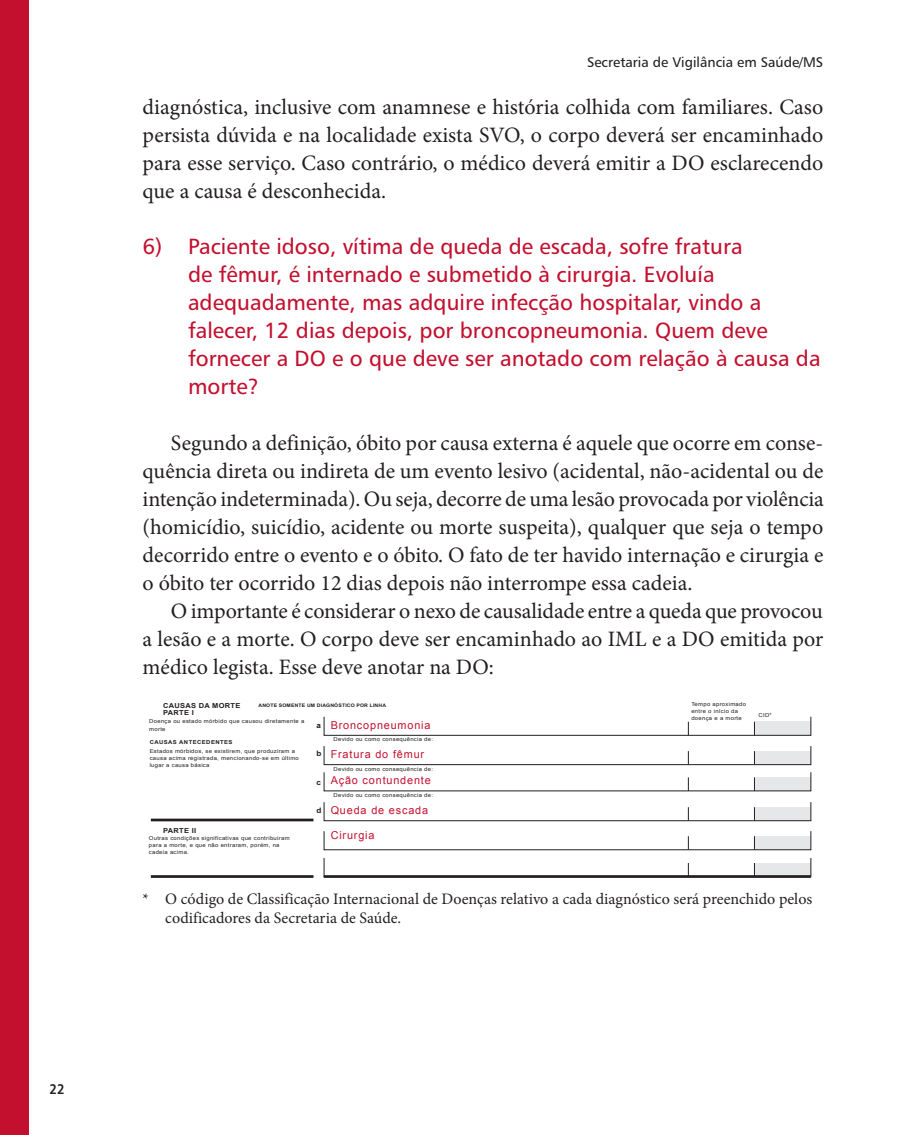
<style>
.page{position:relative;width:908px;height:1135px;background:#fff}
.page>*{position:absolute;margin:0;border:0;box-sizing:border-box;transform-origin:0 0}
.t1{font:22px/28px "Minion Pro";color:#231f20;text-align:justify}
.t2{font:22px/28px "Humanist 777 BT Roman B";color:#c3102f}
.t3{font:16px/19.2px "Minion Pro";color:#231f20}
.t4{font:14px "Humanist 777 BT Roman B";color:#231f20}
.t5{font:14px "Humanist 777 BT Bold B";color:#231f20;scale:.9 1}
.t6{font:10.8px "Arial";letter-spacing:.075em;color:#c3102f}
.t7{font:700 7.4px "Arial";color:#231f20;scale:1.09 1}
.t8{font:700 6.8px/7.4px "Arial";letter-spacing:.04em;color:#231f20;scale:1.09 1}
.t9{font:5.4px/6.8px "Arial";letter-spacing:.05em;color:#231f20;scale:1.09 1}
.t10{font:700 5.4px "Arial";letter-spacing:.075em;color:#231f20;scale:1.09 1}
.t11{font:700 4.8px "Arial";letter-spacing:.025em;color:#231f20;scale:1.09 1}
</style>
<div class="page">
<div style="left:0;top:0;width:29px;height:1134px;background:#c3102f"></div>
<hr style="left:151px;top:818px;width:162px;height:3px;background:#231f20">
<hr style="left:151px;top:875px;width:162px;height:2px;background:#231f20">
<div style="left:754px;top:721px;width:56px;height:14px;background:#e6e7e9"></div>
<svg style="left:688px;top:721px;width:1px;height:14px"></svg>
<svg style="left:754px;top:721px;width:1px;height:14px"></svg>
<div style="left:754px;top:751px;width:56px;height:13px;background:#e6e7e9"></div>
<div style="left:324px;top:745px;width:487px;height:20px;border:1px solid #231f20"></div>
<svg style="left:688px;top:751px;width:1px;height:13px"></svg>
<svg style="left:754px;top:751px;width:1px;height:13px"></svg>
<div style="left:754px;top:777px;width:56px;height:13px;background:#e6e7e9"></div>
<svg style="left:688px;top:777px;width:1px;height:13px"></svg>
<svg style="left:754px;top:777px;width:1px;height:13px"></svg>
<div style="left:754px;top:807px;width:56px;height:13px;background:#e6e7e9"></div>
<div style="left:324px;top:801px;width:487px;height:20px;border:1px solid #231f20"></div>
<svg style="left:688px;top:807px;width:1px;height:13px"></svg>
<svg style="left:754px;top:807px;width:1px;height:13px"></svg>
<div style="left:754px;top:836px;width:56px;height:13px;background:#e6e7e9"></div>
<svg style="left:688px;top:836px;width:1px;height:13px"></svg>
<svg style="left:754px;top:836px;width:1px;height:13px"></svg>
<div style="left:754px;top:862px;width:56px;height:14px;background:#e6e7e9"></div>
<svg style="left:688px;top:863px;width:1px;height:12px"></svg>
<svg style="left:754px;top:862px;width:1px;height:13px"></svg>
<hr style="left:324px;top:875px;width:486px;height:2px;background:#231f20">
<p class="t5" style="left:50px;top:1080px;width:18px">22</p>
<p class="t4" style="left:587px;top:54px;width:238px">Secretaria de Vigilância em Saúde/MS</p>
<p class="t1" style="left:143px;top:93px;width:682px">diagnóstica, inclusive com anamnese e história colhida com familiares. Caso persista dúvida e na localidade exista SVO, o corpo deverá ser encaminhado para esse serviço. Caso contrário, o médico deverá emitir a DO esclarecendo que a causa é desconhecida.</p>
<p class="t2" style="left:188px;top:232px;width:634px;text-indent:-45px">6) Paciente idoso, vítima de queda de escada, sofre fratura<br>de fêmur, é internado e submetido à cirurgia. Evoluía adequadamente, mas adquire infecção hospitalar, vindo a falecer, 12 dias depois, por broncopneumonia. Quem deve fornecer a DO e o que deve ser anotado com relação à causa da morte?</p>
<p class="t1" style="left:143px;top:429px;width:682px;text-indent:28px">Segundo a definição, óbito por causa externa é aquele que ocorre em conse&shy;quência direta ou indireta de um evento lesivo (acidental, não-acidental ou de intenção indeterminada). Ou seja, decorre de uma lesão provocada por violência (homicídio, suicídio, acidente ou morte suspeita), qualquer que seja o tempo decorrido entre o evento e o óbito. O fato de ter havido internação e cirurgia e o óbito ter ocorrido 12 dias depois não interrompe essa cadeia.</p>
<p class="t1" style="left:143px;top:597px;width:682px;text-indent:28px">O importante é considerar o nexo de causalidade entre a queda que provocou a lesão e a morte. O corpo deve ser encaminhado ao IML e a DO emitida por médico legista. Esse deve anotar na DO:</p>
<p class="t8" style="left:163px;top:702px;width:72px">CAUSAS DA MORTE<br>PARTE I</p>
<p class="t9" style="left:691px;top:700px;width:52px">Tempo aproximado entre o início da doença e a morte</p>
<p class="t9" style="left:758px;top:711px;width:14px">CID*</p>
<p class="t11" style="left:258px;top:702px;width:118px">ANOTE SOMENTE UM DIAGNÓSTICO POR LINHA</p>
<p class="t9" style="left:149px;top:717px;width:144px;line-height:7.4px">Doença ou estado mórbido que causou diretamente a morte</p>
<p class="t7" style="left:316px;top:721px;width:6px">a</p>
<p class="t7" style="left:316px;top:748px;width:6px">b</p>
<p class="t7" style="left:316px;top:778px;width:6px">c</p>
<p class="t7" style="left:316px;top:805px;width:6px">d</p>
<p class="t6" style="left:330px;top:717px;width:101px">Broncopneumonia</p>
<p class="t6" style="left:330px;top:747px;width:95px">Fratura do fêmur</p>
<p class="t6" style="left:330px;top:773px;width:102px">Ação contundente</p>
<p class="t6" style="left:330px;top:802px;width:99px">Queda de escada</p>
<p class="t6" style="left:330px;top:828px;width:45px">Cirurgia</p>
<p class="t10" style="left:150px;top:738px;width:77px">CAUSAS ANTECEDENTES</p>
<p class="t9" style="left:333px;top:736px;width:93px">Devido ou como consequência de:</p>
<p class="t9" style="left:333px;top:765px;width:93px">Devido ou como consequência de:</p>
<p class="t9" style="left:333px;top:791px;width:93px">Devido ou como consequência de:</p>
<p class="t9" style="left:150px;top:747px;width:138px">Estados mórbidos, se existirem, que produziram a causa acima registrada, mencionando-se em último lugar a causa básica</p>
<p class="t8" style="left:163px;top:826px;width:32px">PARTE II</p>
<p class="t9" style="left:149px;top:835px;width:131px">Outras condições significativas que contribuiram para a morte, e que não entraram, porém, na cadeia acima.</p>
<p class="t3" style="left:165px;top:889px;width:648px;text-indent:-23px">* O código de Classificação Internacional de Doenças relativo a cada diagnóstico será preenchido pelos codificadores da Secretaria de Saúde.</p>
</div>
